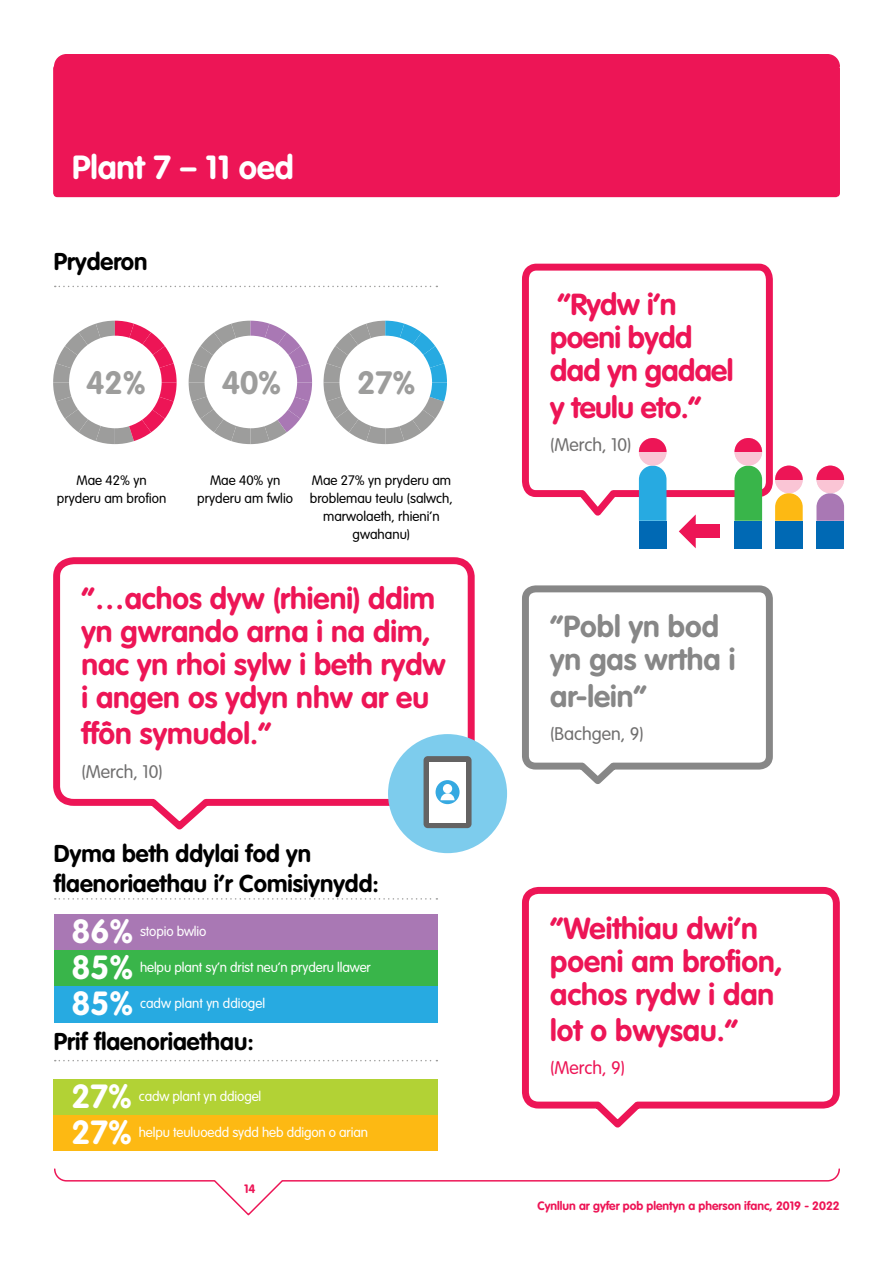
<style>
.page{position:relative;width:893px;height:1263px;background:#fff}
.page>*{position:absolute;margin:0;border:0;box-sizing:border-box;transform-origin:0 0}
.t1{font:700 33px "VAG Rounded";color:#fff}
.t2{font:700 31.8px "VAG Rounded";color:#9d9d9c}
.t3{font:700 30px/33px "VAG Rounded";color:#ed1556}
.t4{font:700 30px/33px "VAG Rounded";letter-spacing:-.02em;color:#ed1556}
.t5{font:700 30px/33px "VAG Rounded";color:#878787}
.t6{font:700 24px/30px "VAG Rounded";color:#000}
.t7{font:300 18px "VAG Rounded";color:#706f6f}
.t8{font:300 18px "VAG Rounded";color:#ed1556}
.t9{font:300 13.5px "VAG Rounded";letter-spacing:-.01em;color:#fff}
.t10{font:300 13.5px/18px "VAG Rounded";color:#000;text-align:center}
.t11{font:700 12px "VAG Rounded";color:#ed1556}
</style>
<div class="page">
<svg style="left:522px;top:263px;width:254px;height:260px"></svg>
<svg style="left:53px;top:557px;width:424px;height:276px"></svg>
<div style="left:388px;top:734px;width:119px;height:119px;background:#7dcced;border-radius:50%"></div>
<svg style="left:734px;top:466px;width:28px;height:55px;background:#46b956"></svg>
<svg style="left:775px;top:493px;width:28px;height:28px"></svg>
<svg style="left:816px;top:493px;width:28px;height:28px"></svg>
<div style="left:734px;top:521px;width:28px;height:27px;background:#0069b4"></div>
<div style="left:775px;top:521px;width:28px;height:27px;background:#0069b4"></div>
<div style="left:816px;top:521px;width:28px;height:27px;background:#0069b4"></div>
<svg style="left:639px;top:466px;width:27px;height:55px"></svg>
<div style="left:639px;top:521px;width:27px;height:27px;background:#0069b4"></div>
<div style="left:639px;top:438px;width:27px;height:28px;background:#fac5d5;border-radius:50%"></div>
<svg style="left:639px;top:438px;width:27px;height:14px"></svg>
<div style="left:734px;top:438px;width:28px;height:28px;background:#fac5d5;border-radius:50%"></div>
<svg style="left:734px;top:438px;width:28px;height:14px"></svg>
<div style="left:775px;top:466px;width:28px;height:27px;background:#fac5d5;border-radius:50%"></div>
<svg style="left:775px;top:466px;width:28px;height:13px"></svg>
<div style="left:816px;top:466px;width:28px;height:27px;background:#fac5d5;border-radius:50%"></div>
<svg style="left:816px;top:466px;width:28px;height:13px"></svg>
<div style="left:424px;top:756px;width:48px;height:72px;background:#646363;border-radius:4px"></div>
<div style="left:430px;top:762px;width:36px;height:60px;background:#fff"></div>
<svg style="left:436px;top:780px;width:24px;height:24px"></svg>
<div style="left:443px;top:784px;width:9px;height:9px;background:#fff;border-radius:50%"></div>
<svg style="left:441px;top:793px;width:14px;height:7px"></svg>
<div style="left:54px;top:54px;width:786px;height:12px;background:#ed1556"></div>
<svg style="left:54px;top:1168px;width:786px;height:48px"></svg>
<div style="left:53px;top:64px;width:787px;height:133px;background:#ed1556;border-radius:4px"></div>
<svg style="left:522px;top:886px;width:318px;height:242px"></svg>
<svg style="left:522px;top:585px;width:251px;height:199px"></svg>
<svg style="left:55px;top:286px;width:382px;height:1px"></svg>
<svg style="left:53px;top:321px;width:124px;height:123px"></svg>
<div style="left:69px;top:336px;width:93px;height:92px;background:#fff;border-radius:50%"></div>
<svg style="left:189px;top:321px;width:123px;height:123px"></svg>
<div style="left:205px;top:336px;width:92px;height:92px;background:#fff;border-radius:50%"></div>
<svg style="left:324px;top:321px;width:123px;height:123px"></svg>
<div style="left:339px;top:336px;width:93px;height:92px;background:#fff;border-radius:50%"></div>
<div style="left:692px;top:525px;width:27px;height:13px;background:#ed1556"></div>
<svg style="left:679px;top:514px;width:17px;height:34px"></svg>
<svg style="left:55px;top:898px;width:382px;height:2px"></svg>
<svg style="left:55px;top:1060px;width:382px;height:1px"></svg>
<div style="left:54px;top:914px;width:383px;height:36px;background:#a978b4"></div>
<div style="left:54px;top:950px;width:383px;height:36px;background:#39b54a"></div>
<div style="left:54px;top:986px;width:383px;height:36px;background:#27aae1"></div>
<div style="left:54px;top:1079px;width:384px;height:36px;background:#b2d235"></div>
<div style="left:54px;top:1115px;width:384px;height:36px;background:#fdb913"></div>
<p class="t1" style="left:72px;top:148px;width:223px">Plant 7 – 11 oed</p>
<p class="t6" style="left:54px;top:246px;width:95px">Pryderon</p>
<p class="t2" style="left:86px;top:364px;width:61px">42%</p>
<p class="t2" style="left:222px;top:364px;width:61px">40%</p>
<p class="t2" style="left:357px;top:364px;width:60px">27%</p>
<p class="t10" style="left:57px;top:471px;width:111px">Mae 42% yn pryderu am brofion</p>
<p class="t10" style="left:197px;top:471px;width:97px">Mae 40% yn pryderu am fwlio</p>
<p class="t10" style="left:310px;top:471px;width:145px">Mae 27% yn pryderu am broblemau teulu (salwch, marwolaeth, rhieni’n gwahanu)</p>
<p class="t3" style="left:81px;top:581px;width:366px">“…achos dyw (rhieni) ddim yn gwrando arna i na dim, nac yn rhoi sylw i beth rydw i angen os ydyn nhw ar eu</p>
<p class="t3" style="left:81px;top:717px;width:191px">ffôn symudol.”</p>
<p class="t7" style="left:81px;top:761px;width:83px">(Merch, 10)</p>
<p class="t6" style="left:54px;top:838px;width:327px">Dyma beth ddylai fod yn flaenoriaethau i’r Comisiynydd:</p>
<p class="t1" style="left:72px;top:912px;width:63px">86%</p>
<p class="t9" style="left:140px;top:923px;width:68px">stopio bwlio</p>
<p class="t1" style="left:72px;top:948px;width:63px">85%</p>
<p class="t9" style="left:140px;top:959px;width:232px">helpu plant sy’n drist neu’n pryderu llawer</p>
<p class="t1" style="left:72px;top:984px;width:63px">85%</p>
<p class="t9" style="left:140px;top:995px;width:127px">cadw plant yn ddiogel</p>
<p class="t6" style="left:54px;top:1026px;width:201px">Prif flaenoriaethau:</p>
<p class="t1" style="left:72px;top:1077px;width:62px">27%</p>
<p class="t9" style="left:139px;top:1088px;width:124px">cadw plant yn ddiogel</p>
<p class="t1" style="left:72px;top:1113px;width:62px">27%</p>
<p class="t9" style="left:139px;top:1124px;width:231px">helpu teuluoedd sydd heb ddigon o arian</p>
<p class="t11" style="left:244px;top:1181px;width:13px">14</p>
<p class="t4" style="left:550px;top:288px;width:185px">“Rydw i’n poeni bydd dad yn gadael</p>
<p class="t4" style="left:550px;top:391px;width:153px">y teulu eto.”</p>
<p class="t7" style="left:550px;top:434px;width:83px">(Merch, 10)</p>
<p class="t5" style="left:550px;top:610px;width:187px">“Pobl yn bod yn gas wrtha i</p>
<p class="t5" style="left:550px;top:679px;width:98px">ar-lein”</p>
<p class="t7" style="left:550px;top:723px;width:95px">(Bachgen, 9)</p>
<p class="t3" style="left:550px;top:911px;width:234px">“Weithiau dwi’n poeni am brofion, achos rydw i dan</p>
<p class="t3" style="left:550px;top:1014px;width:190px">lot o bwysau.”</p>
<p class="t8" style="left:550px;top:1058px;width:77px">(Merch, 9)</p>
<p class="t11" style="left:537px;top:1198px;width:304px">Cynllun ar gyfer pob plentyn a pherson ifanc, 2019 - 2022</p>
</div>
